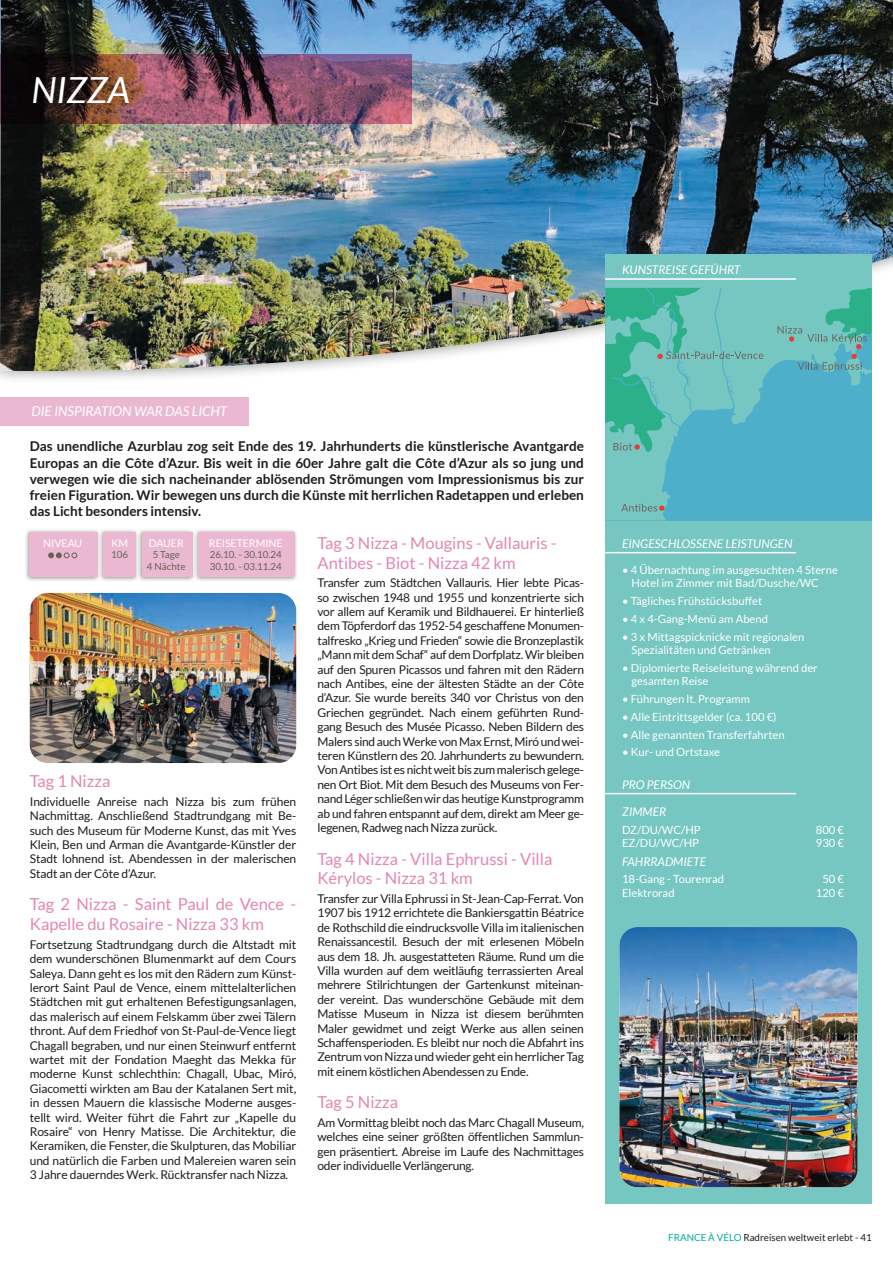
<style>
.page{position:relative;width:893px;height:1263px;background:#fff}
.page>*{position:absolute;margin:0;border:0;box-sizing:border-box;transform-origin:0 0}
.t1{font:italic 36px "Lato";color:#fff}
.t2{font:16.5px/19.8px "Lato";color:#e387b0}
.t3{font:700 13.5px/16.2px "Lato";color:#1d1d1b;text-align:justify}
.t4{font:italic 13.5px "Lato";color:#fff}
.t5{font:12px/14.4px "Lato";letter-spacing:-.02em;color:#1d1d1b;text-align:justify}
.t6{font:italic 12px "Lato";color:#fff}
.t7{font:11.25px/13.5px "Lato";color:#fff}
.t8{font:10.5px "Lato";color:#fff}
.t9{font:9.75px "Lato";color:#696158}
.t10{font:9.75px "Lato";color:#1d1d1b}
.s1{color:#00ac9b}
</style>
<div class="page">
<div style="left:0;top:0;width:893px;height:385px;background:#1d1d1b;opacity:.5"></div>
<img style="left:0;top:0;width:893px;height:371px">
<svg style="left:1px;top:54px;width:411px;height:69px;background:#6c414e"></svg>
<div style="left:0;top:397px;width:248px;height:29px;background:#eab9d1"></div>
<div style="left:24px;top:528px;width:274px;height:54px;background:#1d1d1b;opacity:.5"></div>
<div style="left:30px;top:532px;width:68px;height:45px;background:#eab9d1"></div>
<div style="left:104px;top:532px;width:32px;height:45px;background:#eab9d1"></div>
<div style="left:142px;top:532px;width:51px;height:45px;background:#eab9d1"></div>
<div style="left:199px;top:532px;width:96px;height:45px;background:#eab9d1"></div>
<svg style="left:48px;top:552px;width:29px;height:6px"></svg>
<img style="left:30px;top:593px;width:266px;height:170px">
<div style="left:605px;top:254px;width:267px;height:949px;background:#76c6c2"></div>
<hr style="left:605px;top:278px;width:191px;height:2px;background:#fff">
<hr style="left:605px;top:552px;width:191px;height:1px;background:#fff">
<hr style="left:605px;top:793px;width:191px;height:1px;background:#fff">
<img style="left:619px;top:927px;width:238px;height:260px">
<svg style="left:605px;top:326px;width:267px;height:194px;fill:#4dafca"></svg>
<svg style="left:621px;top:504px;width:43px;height:7px"></svg>
<svg style="left:605px;top:287px;width:158px;height:165px"></svg>
<svg style="left:778px;top:288px;width:94px;height:83px"></svg>
<h1 class="t1" style="left:31px;top:70px;width:100px">NIZZA</h1>
<p class="t6" style="left:622px;top:263px;width:120px">KUNSTREISE GEFÜHRT</p>
<p class="t4" style="left:31px;top:404px;width:197px">DIE INSPIRATION WAR DAS LICHT</p>
<p class="t3" style="left:30px;top:438px;width:556px">Das unendliche Azurblau zog seit Ende des 19. Jahrhunderts die künstlerische Avantgarde Europas an die Côte d’Azur. Bis weit in die 60er Jahre galt die Côte d’Azur als so jung und verwegen wie die sich nacheinander ablösenden Strömungen vom Impressionismus bis zur freien Figuration. Wir bewegen uns durch die Künste mit herrlichen Radetappen und erleben das Licht besonders intensiv.</p>
<p class="t8" style="left:43px;top:537px;width:40px">NIVEAU</p>
<p class="t8" style="left:111px;top:537px;width:18px">KM</p>
<p class="t8" style="left:149px;top:537px;width:37px">DAUER</p>
<p class="t8" style="left:209px;top:537px;width:75px">REISETERMINE</p>
<p class="t9" style="left:111px;top:549px;width:18px">106</p>
<p class="t9" style="left:153px;top:549px;width:29px">5 Tage</p>
<p class="t9" style="left:210px;top:549px;width:73px">26.10. - 30.10.24</p>
<p class="t9" style="left:147px;top:561px;width:40px">4 Nächte</p>
<p class="t9" style="left:210px;top:561px;width:73px">30.10. - 03.11.24</p>
<h2 class="t2" style="left:317px;top:533px;width:240px">Tag 3 Nizza - Mougins - Vallauris -<br>Antibes - Biot - Nizza 42 km</h2>
<p class="t5" style="left:317px;top:575px;width:268px">Transfer zum Städtchen Vallauris. Hier lebte Picas&shy;so zwischen 1948 und 1955 und konzentrierte sich vor allem auf Keramik und Bildhauerei. Er hinterließ dem Töpferdorf das 1952-54 geschaffene Monumen&shy;talfresko „Krieg und Frieden“ sowie die Bronzeplastik „Mann mit dem Schaf“ auf dem Dorfplatz. Wir bleiben auf den Spuren Picassos und fahren mit den Rädern nach Antibes, eine der ältesten Städte an der Côte d’Azur. Sie wurde bereits 340 vor Christus von den Griechen gegründet. Nach einem geführten Rund&shy;gang Besuch des Musée Picasso. Neben Bildern des Malers sind auch Werke von Max Ernst, Miró und wei&shy;teren Künstlern des 20. Jahrhunderts zu bewundern.<br>Von Antibes ist es nicht weit bis zum malerisch gelege&shy;nen Ort Biot. Mit dem Besuch des Museums von Fer&shy;nand Léger schließen wir das heutige Kunstprogramm ab und fahren entspannt auf dem, direkt am Meer ge&shy;legenen, Radweg nach Nizza zurück.</p>
<h2 class="t2" style="left:317px;top:848px;width:236px">Tag 4 Nizza - Villa Ephrussi - Villa<br>Kérylos - Nizza 31 km</h2>
<p class="t5" style="left:317px;top:891px;width:268px">Transfer zur Villa Ephrussi in St-Jean-Cap-Ferrat. Von 1907 bis 1912 errichtete die Bankiersgattin Béatrice de Rothschild die eindrucksvolle Villa im italienischen Renaissancestil. Besuch der mit erlesenen Möbeln aus dem 18. Jh. ausgestatteten Räume. Rund um die Villa wurden auf dem weitläufig terrassierten Areal mehrere Stilrichtungen der Gartenkunst miteinan&shy;der vereint. Das wunderschöne Gebäude mit dem Matisse Museum in Nizza ist diesem berühmten Maler gewidmet und zeigt Werke aus allen seinen Schaffensperioden. Es bleibt nur noch die Abfahrt ins Zentrum von Nizza und wieder geht ein herrlicher Tag mit einem köstlichen Abendessen zu Ende.</p>
<h2 class="t2" style="left:317px;top:1092px;width:82px">Tag 5 Nizza</h2>
<p class="t5" style="left:317px;top:1115px;width:268px">Am Vormittag bleibt noch das Marc Chagall Museum, welches eine seiner größten öffentlichen Sammlun&shy;gen präsentiert. Abreise im Laufe des Nachmittages oder individuelle Verlängerung.</p>
<h2 class="t2" style="left:30px;top:771px;width:82px">Tag 1 Nizza</h2>
<p class="t5" style="left:30px;top:794px;width:268px">Individuelle Anreise nach Nizza bis zum frühen Nachmittag. Anschließend Stadtrundgang mit Be&shy;such des Museum für Moderne Kunst, das mit Yves Klein, Ben und Arman die Avantgarde-Künstler der Stadt lohnend ist. Abendessen in der malerischen Stadt an der Côte d’Azur.</p>
<h2 class="t2" style="left:30px;top:894px;width:268px">Tag 2 Nizza - Saint Paul de Vence -<br>Kapelle du Rosaire - Nizza 33 km</h2>
<p class="t5" style="left:30px;top:937px;width:268px">Fortsetzung Stadtrundgang durch die Altstadt mit dem wunderschönen Blumenmarkt auf dem Cours Saleya. Dann geht es los mit den Rädern zum Künst&shy;lerort Saint Paul de Vence, einem mittelalterlichen Städtchen mit gut erhaltenen Befestigungsanlagen, das malerisch auf einem Felskamm über zwei Tälern thront. Auf dem Friedhof von St-Paul-de-Vence liegt Chagall begraben, und nur einen Steinwurf entfernt wartet mit der Fondation Maeght das Mekka fü r moderne Kunst schlechthin: Chagall, Ubac, Miró, Giacometti wirkten am Bau der Katalanen Sert mit, in dessen Mauern die klassische Moderne ausges&shy;tellt wird. Weiter führt die Fahrt zur „Kapelle du Rosaire“ von Henry Matisse. Die Architektur, die Keramiken, die Fenster, die Skulpturen, das Mobiliar und natürlich die Farben und Malereien waren sein 3 Jahre dauerndes Werk. Rücktransfer nach Nizza.</p>
<p class="t6" style="left:622px;top:537px;width:172px">EINGESCHLOSSENE LEISTUNGEN</p>
<p class="t7" style="left:631px;top:563px;width:208px;text-indent:-9px">• 4 Übernachtung im ausgesuchten 4 Sterne<br>Hotel im Zimmer mit Bad/Dusche/WC</p>
<p class="t7" style="left:622px;top:594px;width:142px">• Tägliches Frühstücksbuffet</p>
<p class="t7" style="left:622px;top:612px;width:147px">• 4 x 4-Gang-Menü am Abend</p>
<p class="t7" style="left:631px;top:630px;width:174px;text-indent:-9px">• 3 x Mittagspicknicke mit regionalen<br>Spezialitäten und Getränken</p>
<p class="t7" style="left:631px;top:661px;width:188px;text-indent:-9px">• Diplomierte Reiseleitung während der gesamten Reise</p>
<p class="t7" style="left:622px;top:692px;width:129px">• Führungen lt. Programm</p>
<p class="t7" style="left:622px;top:710px;width:156px">• Alle Eintrittsgelder (ca. 100 €)</p>
<p class="t7" style="left:622px;top:728px;width:164px">• Alle genannten Transferfahrten</p>
<p class="t7" style="left:622px;top:745px;width:99px">• Kur- und Ortstaxe</p>
<p class="t6" style="left:622px;top:777px;width:70px">PRO PERSON</p>
<p class="t6" style="left:622px;top:805px;width:46px">ZIMMER</p>
<p class="t7" style="left:622px;top:823px;width:80px">DZ/DU/WC/HP</p>
<p class="t7" style="left:816px;top:823px;width:30px">800 €</p>
<p class="t7" style="left:622px;top:836px;width:79px">EZ/DU/WC/HP</p>
<p class="t7" style="left:816px;top:836px;width:30px">930 €</p>
<p class="t6" style="left:622px;top:855px;width:86px">FAHRRADMIETE</p>
<p class="t7" style="left:622px;top:872px;width:104px">18-Gang - Tourenrad</p>
<p class="t7" style="left:822px;top:872px;width:23px">50 €</p>
<p class="t7" style="left:622px;top:886px;width:54px">Elektrorad</p>
<p class="t7" style="left:816px;top:886px;width:30px">120 €</p>
<p class="t10" style="left:668px;top:1232px;width:205px"><span class="s1">FRANCE À VÉLO</span> Radreisen weltweit erlebt - 41</p>
</div>
